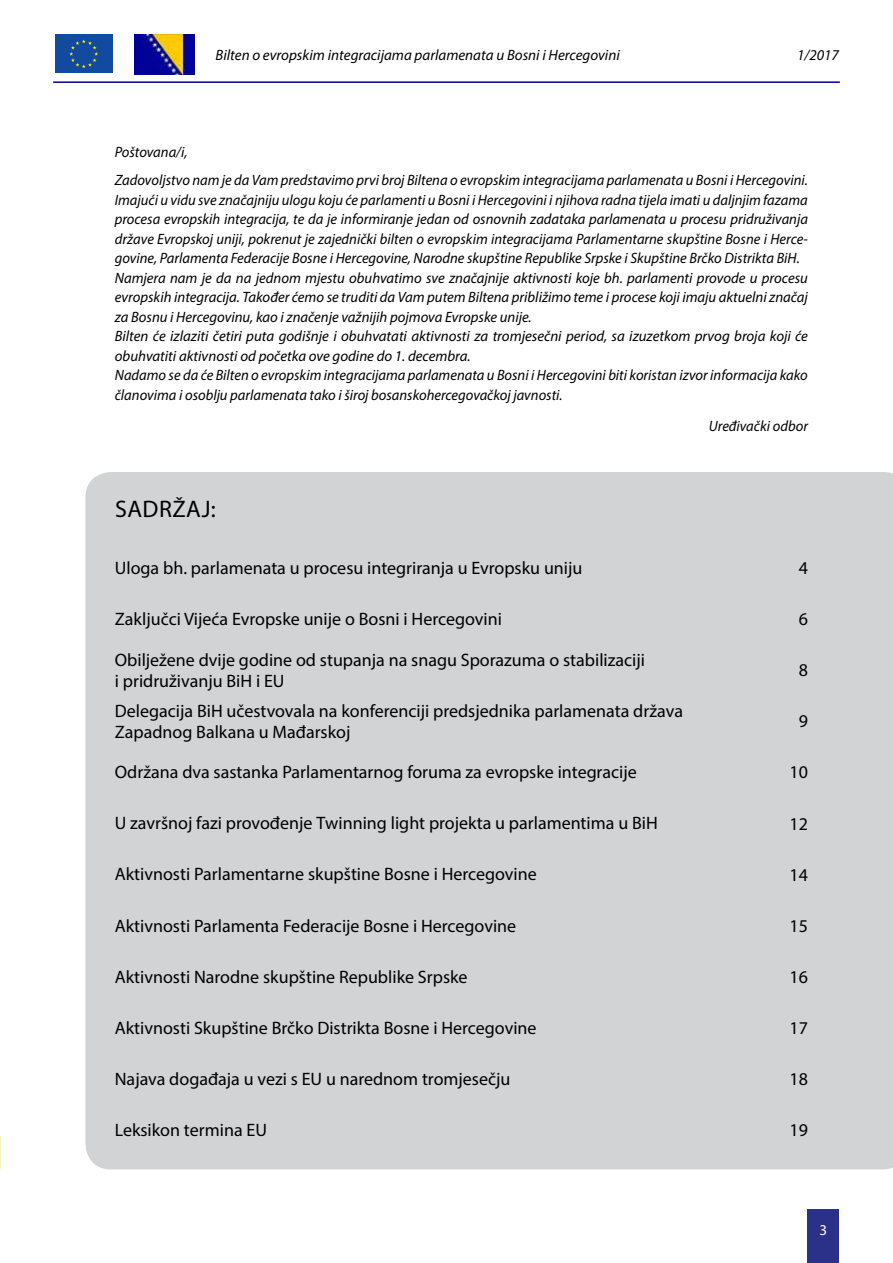
<style>
.page{position:relative;width:893px;height:1263px;background:#fff}
.page>*{position:absolute;margin:0;border:0;box-sizing:border-box;transform-origin:0 0}
.t1{font:24px "Myriad Pro";color:#000}
.t2{font:18px/21.6px "Myriad Pro";color:#000}
.t3{font:italic 15px/19.5px "Myriad Pro";color:#000}
.t4{font:15px "Myriad Pro";color:#fff}
</style>
<div class="page">
<div style="left:808px;top:1209px;width:31px;height:54px;background:#2b3088"></div>
<hr style="left:53px;top:81px;width:787px;height:2px;background:#00019a">
<div style="left:54px;top:34px;width:60px;height:40px;background:#114a9f"></div>
<svg style="left:69px;top:39px;width:29px;height:29px"></svg>
<img style="left:135px;top:35px;width:59px;height:39px">
<div style="left:85px;top:472px;width:808px;height:697px;background:#d1d3d4"></div>
<div style="left:115px;top:546px;width:778px;height:620px;background:#d1d3d4"></div>
<p class="t3" style="left:216px;top:45px;width:406px">Bilten o evropskim integracijama parlamenata u Bosni i Hercegovini</p>
<p class="t3" style="left:797px;top:45px;width:43px">1/2017</p>
<p class="t3" style="left:115px;top:138px;width:695px;line-height:28px">Poštovana/i,<br>Zadovoljstvo nam je da Vam predstavimo prvi broj Biltena o evropskim integracijama parlamenata u Bosni i Hercegovini.</p>
<p class="t3" style="left:115px;top:190px;width:695px">Imajući u vidu sve značajniju ulogu koju će parlamenti u Bosni i Hercegovini i njihova radna tijela imati u daljnjim fazama procesa evropskih integracija, te da je informiranje jedan od osnovnih zadataka parlamenata u procesu pridruživanja države Evropskoj uniji, pokrenut je zajednički bilten o evropskim integracijama Parlamentarne skupštine Bosne i Herce&shy;govine, Parlamenta Federacije Bosne i Hercegovine, Narodne skupštine Republike Srpske i Skupštine Brčko Distrikta BiH.<br>Namjera nam je da na jednom mjestu obuhvatimo sve značajnije aktivnosti koje bh. parlamenti provode u procesu evropskih integracija. Također ćemo se truditi da Vam putem Biltena približimo teme i procese koji imaju aktuelni značaj za Bosnu i Hercegovinu, kao i značenje važnijih pojmova Evropske unije.<br>Bilten će izlaziti četiri puta godišnje i obuhvatati aktivnosti za tromjesečni period, sa izuzetkom prvog broja koji će obuhvatiti aktivnosti od početka ove godine do 1. decembra.<br>Nadamo se da će Bilten o evropskim integracijama parlamenata u Bosni i Hercegovini biti koristan izvor informacija kako članovima i osoblju parlamenata tako i široj bosanskohercegovačkoj javnosti.</p>
<p class="t3" style="left:709px;top:416px;width:101px">Uređivački odbor</p>
<h1 class="t1" style="left:115px;top:494px;width:28px">Sadrža</h1>
<h1 class="t1" style="left:202px;top:494px;width:16px">j:</h1>
<p class="t2" style="left:115px;top:557px;width:469px">Uloga bh. parlamenata u procesu integriranja u Evropsku uniju</p>
<p class="t2" style="left:115px;top:608px;width:389px">Zaključci Vijeća Evropske unije o Bosni i Hercegovini</p>
<p class="t2" style="left:115px;top:648px;width:532px">Obilježene dvije godine od stupanja na snagu Sporazuma o stabilizaciji i pridruživanju BiH i EU</p>
<p class="t2" style="left:115px;top:699px;width:570px">Delegacija BiH učestvovala na konferenciji predsjednika parlamenata država<br>Zapadnog Balkana u Mađarskoj</p>
<p class="t2" style="left:115px;top:761px;width:523px">Održana dva sastanka Parlamentarnog foruma za evropske integracije</p>
<p class="t2" style="left:115px;top:812px;width:544px">U završnoj fazi provođenje Тwinning light projekta u parlamentima u BiH</p>
<p class="t2" style="left:115px;top:863px;width:423px">Aktivnosti Parlamentarne skupštine Bosne i Hercegovine</p>
<p class="t2" style="left:115px;top:914px;width:403px">Aktivnosti Parlamenta Federacije Bosne i Hercegovine</p>
<p class="t2" style="left:115px;top:965px;width:354px">Aktivnosti Narodne skupštine Republike Srpske</p>
<p class="t2" style="left:115px;top:1016px;width:423px">Aktivnosti Skupštinе Brčkо Distriktа Bosne i Hercegovine</p>
<p class="t2" style="left:115px;top:1067px;width:397px">Najava događaja u vezi s EU u narednom tromjesečju</p>
<p class="t2" style="left:115px;top:1118px;width:154px">Leksikon termina EU</p>
<p class="t2" style="left:799px;top:557px;width:11px">4</p>
<p class="t2" style="left:799px;top:608px;width:11px">6</p>
<p class="t2" style="left:799px;top:659px;width:11px">8</p>
<p class="t2" style="left:799px;top:710px;width:11px">9</p>
<p class="t2" style="left:789px;top:761px;width:20px">10</p>
<p class="t2" style="left:789px;top:812px;width:20px">12</p>
<p class="t2" style="left:789px;top:863px;width:20px">14</p>
<p class="t2" style="left:789px;top:914px;width:20px">15</p>
<p class="t2" style="left:789px;top:965px;width:20px">16</p>
<p class="t2" style="left:789px;top:1016px;width:20px">17</p>
<p class="t2" style="left:789px;top:1067px;width:20px">18</p>
<p class="t2" style="left:789px;top:1118px;width:20px">19</p>
<p class="t4" style="left:820px;top:1221px;width:9px">3</p>
</div>
